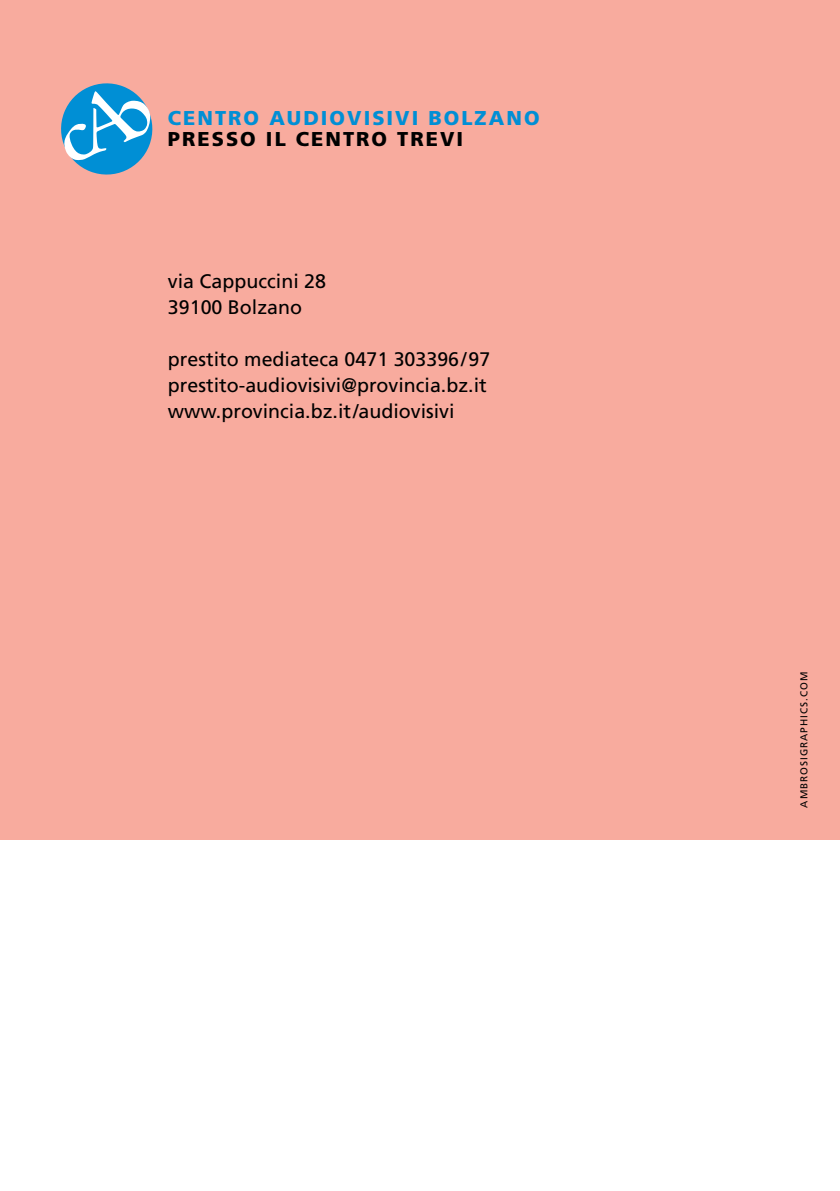
<style>
.page{position:relative;width:840px;height:1191px;background:#fff}
.page>*{position:absolute;margin:0;border:0;box-sizing:border-box;transform-origin:0 0}
.t1{font:900 20px "Frutiger";letter-spacing:.1em;color:#008fd5}
.t2{font:900 20px "Frutiger";letter-spacing:.1em;color:#000}
.t3{font:19.6px/26px "Frutiger";color:#000}
.t4{font:10px "Frutiger";letter-spacing:.1em;color:#000}
</style>
<div class="page">
<div style="left:0;top:0;width:839px;height:839px;background:#f8ab9e"></div>
<svg style="left:61px;top:83px;width:92px;height:92px"></svg>
<p class="t1" style="left:168px;top:106px;width:373px">CENTRO AUDIOVISIVI BOLZANO</p>
<p class="t2" style="left:168px;top:127px;width:296px">PRESSO IL CENTRO TREVI</p>
<p class="t3" style="left:168px;top:268px;width:159px">via Cappuccini 28<br>39100 Bolzano</p>
<p class="t3" style="left:168px;top:346px;width:324px">prestito mediateca 0471 303396/97 prestito-audiovisivi@provincia.bz.it www.provincia.bz.it/audiovisivi</p>
<p class="t4" style="left:797px;top:807px;width:137px;rotate:-90deg">AMBROSIGRAPHICS.COM</p>
</div>
